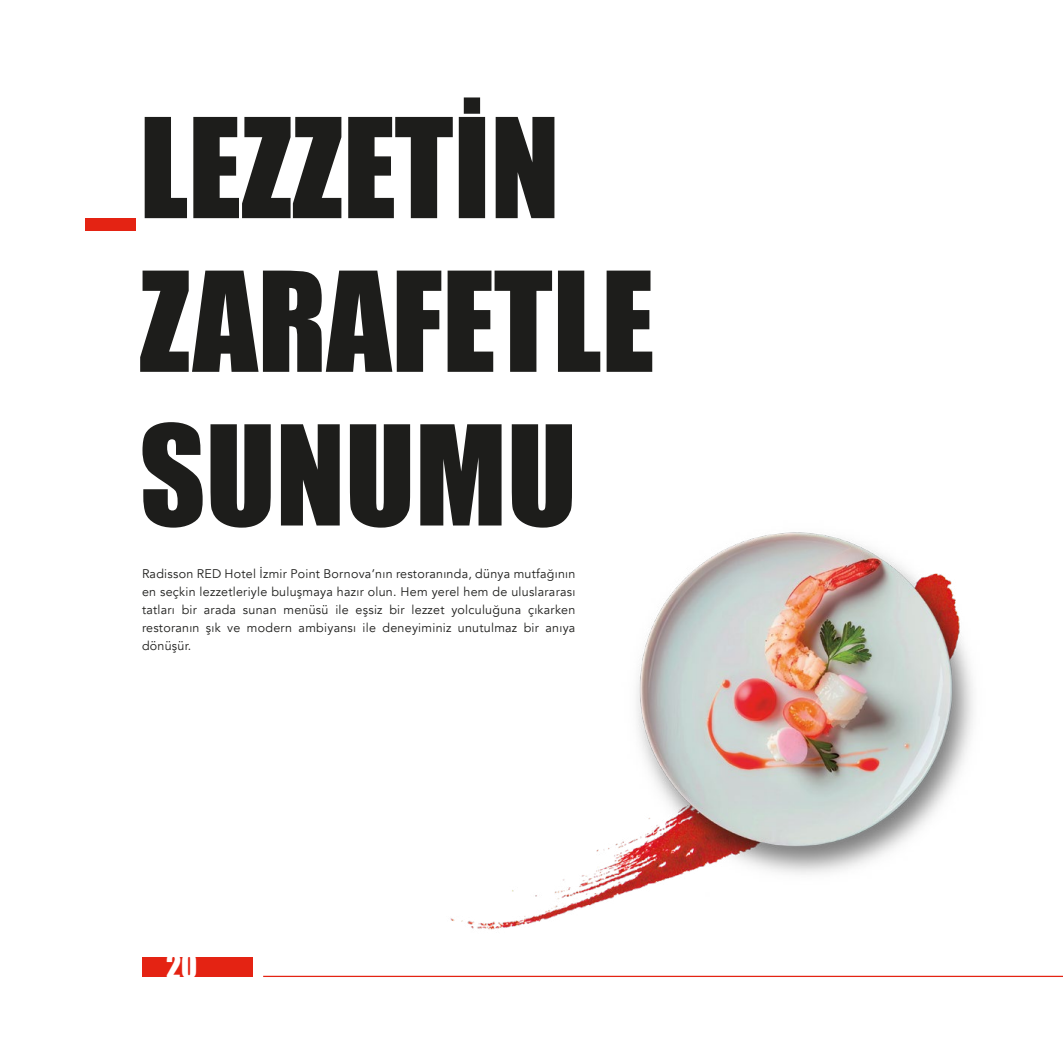
<style>
.page{position:relative;width:1063px;height:1063px;background:#fff}
.page>*{position:absolute;margin:0;border:0;box-sizing:border-box;transform-origin:0 0}
.t1{font:128px/153.6px "Impact";color:#1d1d1b}
.t2{font:30px "Impact";color:#fff}
.t3{font:12.5px/18px "Avenir";letter-spacing:.02em;color:#1d1d1b;text-align:justify}
</style>
<div class="page">
<hr style="left:263px;top:976px;width:800px;height:1px;background:#e42313">
<div style="left:142px;top:957px;width:111px;height:20px;background:#e42313"></div>
<div style="left:85px;top:218px;width:50px;height:13px;background:#e42313"></div>
<img style="left:405px;top:532px;width:658px;height:444px">
<h1 class="t1" style="left:139px;top:88px;width:517px">LEZZETIN<br>ZARAFETLE<br>SUNUMU</h1>
<p class="t3" style="left:142px;top:565px;width:435px">Radisson RED Hotel İzmir Point Bornova’nın restoranında, dünya mutfağının en seçkin lezzetleriyle buluşmaya hazır olun. Hem yerel hem de uluslararası tatları bir arada sunan menüsü ile eşsiz bir lezzet yolculuğuna çıkarken restoranın şık ve modern ambiyansı ile deneyiminiz unutulmaz bir anıya dönüşür.</p>
<h2 class="t2" style="left:166px;top:943px;width:33px">20</h2>
</div>
